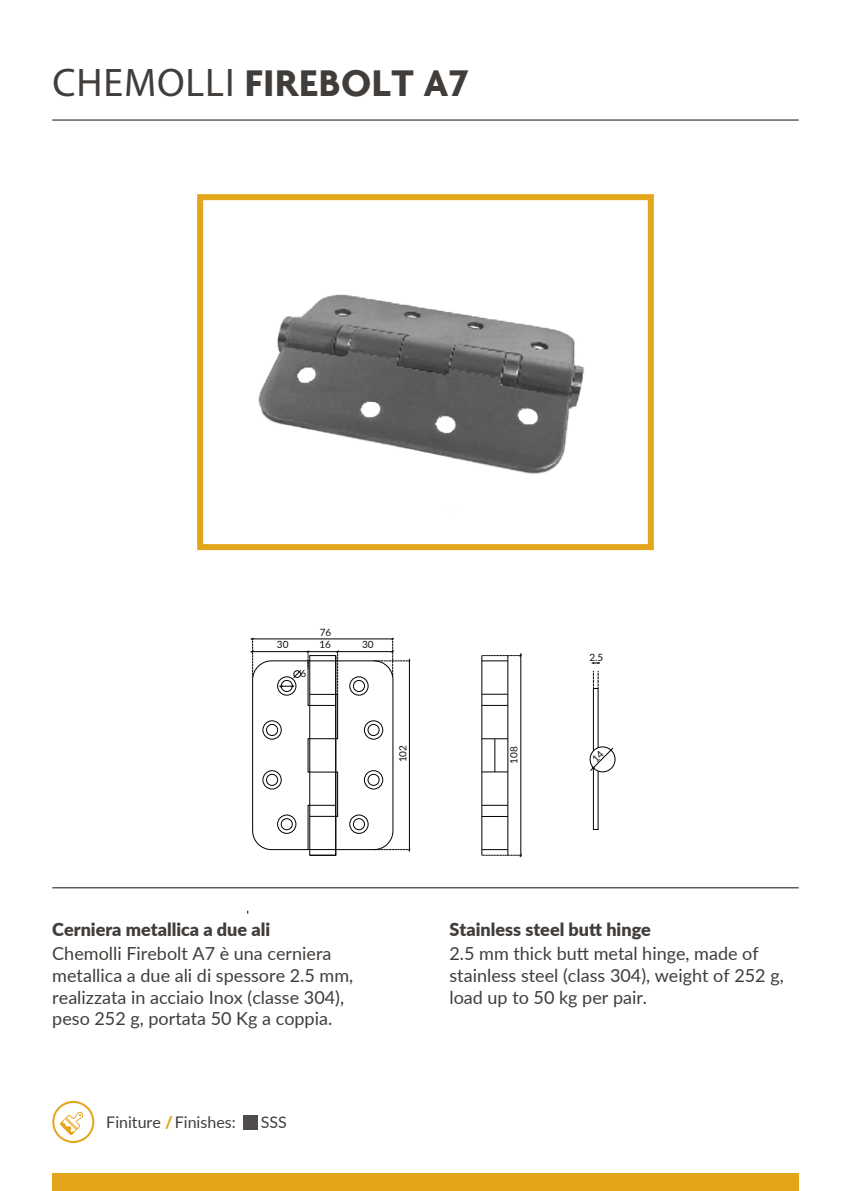
<style>
.page{position:relative;width:851px;height:1191px;background:#fff}
.page>*{position:absolute;margin:0;border:0;box-sizing:border-box;transform-origin:0 0}
.t1{font:700 40px "Agenda";letter-spacing:.015em;color:#413d3a}
.t2{font:18px/21.6px "Lato";color:#413d3a}
.t3{font:900 18px "Lato";color:#413d3a}
.t4{font:16px "Lato";color:#413d3a}
.t5{font:10px "Lato";color:#12110b}
.s1{font-weight:300}
.s2{font-weight:900;color:#e3a51a}
</style>
<div class="page">
<div style="left:197px;top:194px;width:456px;height:356px;border:6px solid #e3a51a"></div>
<div style="left:243px;top:1115px;width:14px;height:14px;background:#4f4b4a"></div>
<img style="left:258px;top:294px;width:326px;height:180px">
<svg style="left:251px;top:637px;width:3px;height:38px"></svg>
<div style="left:593px;top:688px;width:5px;height:141px;border:1px solid #000"></div>
<div style="left:589px;top:746px;width:26px;height:26px;border:1px solid #000;border-radius:50%"></div>
<div style="left:252px;top:660px;width:141px;height:190px;border:1px solid #000;border-radius:19px"></div>
<div style="left:277px;top:676px;width:19px;height:19px;border:1px solid #000;border-radius:50%"></div>
<div style="left:281px;top:680px;width:11px;height:11px;border:1px solid #000;border-radius:50%"></div>
<svg style="left:279px;top:685px;width:15px;height:2px"></svg>
<div style="left:262px;top:720px;width:19px;height:19px;border:1px solid #000;border-radius:50%"></div>
<div style="left:266px;top:724px;width:12px;height:11px;border:1px solid #000;border-radius:50%"></div>
<div style="left:262px;top:770px;width:19px;height:19px;border:1px solid #000;border-radius:50%"></div>
<div style="left:266px;top:774px;width:12px;height:11px;border:1px solid #000;border-radius:50%"></div>
<div style="left:277px;top:814px;width:19px;height:19px;border:1px solid #000;border-radius:50%"></div>
<div style="left:281px;top:818px;width:11px;height:12px;border:1px solid #000;border-radius:50%"></div>
<div style="left:349px;top:676px;width:19px;height:19px;border:1px solid #000;border-radius:50%"></div>
<div style="left:353px;top:680px;width:11px;height:11px;border:1px solid #000;border-radius:50%"></div>
<svg style="left:293px;top:670px;width:8px;height:8px"></svg>
<div style="left:293px;top:670px;width:7px;height:7px;border:1px solid #010202;border-radius:50%"></div>
<div style="left:364px;top:720px;width:19px;height:19px;border:1px solid #000;border-radius:50%"></div>
<div style="left:368px;top:724px;width:11px;height:11px;border:1px solid #000;border-radius:50%"></div>
<div style="left:364px;top:770px;width:19px;height:19px;border:1px solid #000;border-radius:50%"></div>
<div style="left:368px;top:774px;width:11px;height:11px;border:1px solid #000;border-radius:50%"></div>
<div style="left:349px;top:814px;width:19px;height:19px;border:1px solid #000;border-radius:50%"></div>
<div style="left:353px;top:818px;width:11px;height:12px;border:1px solid #000;border-radius:50%"></div>
<svg style="left:591px;top:662px;width:9px;height:2px"></svg>
<svg style="left:593px;top:671px;width:5px;height:17px"></svg>
<hr style="left:409px;top:659px;width:1px;height:192px;background:#010202">
<hr style="left:520px;top:653px;width:1px;height:204px;background:#010202">
<hr style="left:250px;top:651px;width:143px;height:1px;background:#010202">
<hr style="left:250px;top:638px;width:143px;height:1px;background:#010202">
<hr style="left:481px;top:655px;width:1px;height:200px;background:#010202">
<hr style="left:494px;top:739px;width:1px;height:33px;background:#010202">
<hr style="left:507px;top:655px;width:1px;height:200px;background:#010202">
<svg style="left:482px;top:816px;width:26px;height:1px"></svg>
<svg style="left:482px;top:771px;width:26px;height:1px"></svg>
<svg style="left:482px;top:738px;width:26px;height:1px"></svg>
<svg style="left:482px;top:805px;width:26px;height:1px"></svg>
<svg style="left:482px;top:705px;width:26px;height:1px"></svg>
<svg style="left:482px;top:694px;width:26px;height:1px"></svg>
<svg style="left:307px;top:650px;width:32px;height:206px"></svg>
<svg style="left:373px;top:637px;width:37px;height:40px"></svg>
<svg style="left:373px;top:848px;width:37px;height:2px"></svg>
<svg style="left:482px;top:849px;width:40px;height:7px"></svg>
<svg style="left:482px;top:654px;width:40px;height:7px"></svg>
<hr style="left:52px;top:120px;width:746px;height:1px;background:#12110b">
<svg style="left:60px;top:1112px;width:23px;height:23px"></svg>
<div style="left:52px;top:1101px;width:42px;height:42px;border:2px solid #e3a51a;border-radius:50%"></div>
<div style="left:52px;top:1174px;width:746px;height:17px;background:#e3a51a"></div>
<hr style="left:52px;top:887px;width:746px;height:1px;background:#12110c">
<svg style="left:590px;top:748px;width:23px;height:23px"></svg>
<h1 class="t1" style="left:53px;top:59px;width:417px"><span class="s1">CHEMOLLI</span> FIREBOLT A7</h1>
<p class="t5" style="left:320px;top:625px;width:13px">76</p>
<p class="t5" style="left:277px;top:637px;width:13px">30</p>
<p class="t5" style="left:319px;top:637px;width:13px">16</p>
<p class="t5" style="left:362px;top:637px;width:13px">30</p>
<p class="t5" style="left:300px;top:666px;width:7px">6</p>
<p class="t5" style="left:396px;top:762px;width:19px;rotate:-90deg">102</p>
<p class="t5" style="left:506px;top:763px;width:19px;rotate:-90deg">108</p>
<p class="t5" style="left:589px;top:650px;width:15px">2.5</p>
<p class="t3" style="left:52px;top:916px;width:219px">Cerniera metallica a due ali</p>
<p class="t2" style="left:52px;top:942px;width:302px">Chemolli Firebolt A7 è una cerniera metallica a due ali di spessore 2.5 mm, realizzata in acciaio Inox (classe 304), peso 252 g, portata 50 Kg a coppia.</p>
<p class="t4" style="left:106px;top:1111px;width:131px">Finiture <span class="s2">/</span>Finishes:</p>
<p class="t4" style="left:261px;top:1111px;width:28px">SSS</p>
<p class="t3" style="left:449px;top:916px;width:203px">Stainless steel butt hinge</p>
<p class="t2" style="left:449px;top:942px;width:336px">2.5 mm thick butt metal hinge, made of stainless steel (class 304), weight of 252 g, load up to 50 kg per pair.</p>
</div>
